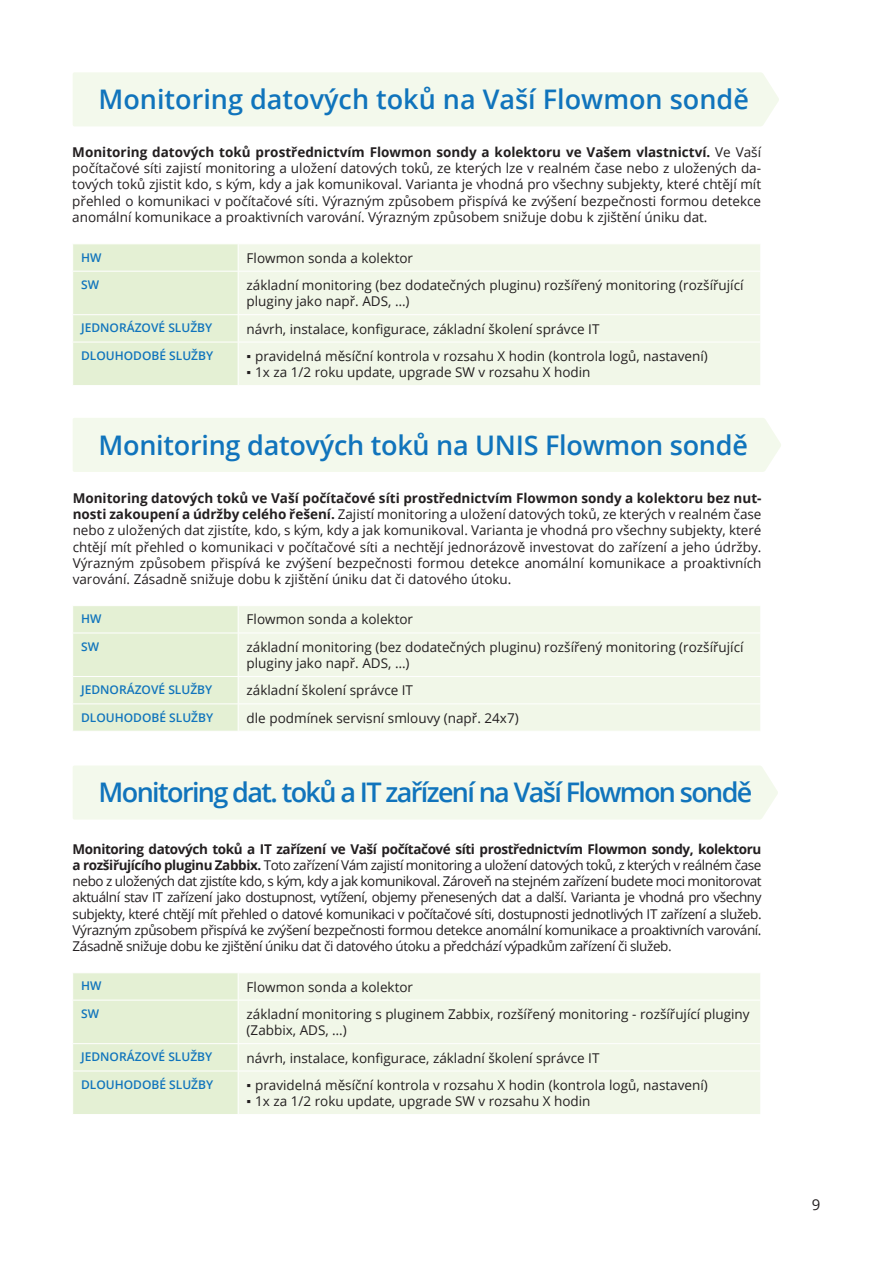
<style>
.page{position:relative;width:893px;height:1263px;background:#fff}
.page>*{position:absolute;margin:0;border:0;box-sizing:border-box;transform-origin:0 0}
.t1{font:600 27px "Open Sans";letter-spacing:-.01em;color:#1074bc}
.t2{font:600 27px "Open Sans";letter-spacing:-.06em;color:#1074bc}
.t3{font:15px "Open Sans";color:#231f20}
.t4{font:13.5px/16.2px "Open Sans";color:#231f20}
.t5{font:600 12px "Open Sans";color:#1074bc}
.s1{font-weight:700}
.s2{font-family:"Arial"}
</style>
<div class="page">
<div style="left:239px;top:244px;width:521px;height:141px;background:#f1f7e8"></div>
<hr style="left:238px;top:271px;width:523px;height:1px;background:#fff">
<hr style="left:238px;top:314px;width:523px;height:1px;background:#fff">
<div style="left:73px;top:244px;width:165px;height:141px;background:#e4f0d4"></div>
<hr style="left:72px;top:342px;width:166px;height:1px;background:#fff">
<hr style="left:238px;top:342px;width:523px;height:1px;background:#fff">
<div style="left:239px;top:606px;width:521px;height:125px;background:#f1f7e8"></div>
<hr style="left:238px;top:633px;width:523px;height:1px;background:#fff">
<hr style="left:238px;top:676px;width:523px;height:1px;background:#fff">
<hr style="left:238px;top:703px;width:523px;height:1px;background:#fff">
<div style="left:73px;top:606px;width:165px;height:125px;background:#e4f0d4"></div>
<div style="left:73px;top:72px;width:706px;height:54px;background:#f3f9ec"></div>
<div style="left:73px;top:418px;width:708px;height:54px;background:#f3f9ec"></div>
<div style="left:73px;top:766px;width:705px;height:54px;background:#f3f9ec"></div>
<div style="left:239px;top:973px;width:521px;height:141px;background:#f1f7e8"></div>
<hr style="left:238px;top:1000px;width:523px;height:1px;background:#fff">
<hr style="left:238px;top:1043px;width:523px;height:1px;background:#fff">
<div style="left:73px;top:973px;width:165px;height:141px;background:#e4f0d4"></div>
<hr style="left:72px;top:1070px;width:166px;height:1px;background:#fff">
<hr style="left:238px;top:1070px;width:523px;height:1px;background:#fff">
<h1 class="t1" style="left:99px;top:81px;width:652px">Monitoring datových toků na Vaší Flowmon sondě</h1>
<p class="t4" style="left:72px;top:144px;width:690px;text-align:justify"><span class="s1">Monitoring datových toků prostřednictvím Flowmon sondy a kolektoru ve Vašem vlastnictví.</span> Ve Vaší počítačové síti zajistí monitoring a uložení datových toků, ze kterých lze v realném čase nebo z uložených da&shy;tových toků zjistit kdo, s kým, kdy a jak komunikoval. Varianta je vhodná pro všechny subjekty, které chtějí mít přehled o komunikaci v počítačové síti. Výrazným způsobem přispívá ke zvýšení bezpečnosti formou detekce anomální komunikace a proaktivních varování. Výrazným způsobem snižuje dobu k zjištění úniku dat.</p>
<p class="t5" style="left:81px;top:249px;width:22px">HW</p>
<p class="t4" style="left:247px;top:249px;width:168px">Flowmon sonda a kolektor</p>
<p class="t5" style="left:81px;top:276px;width:19px">SW</p>
<p class="t4" style="left:247px;top:277px;width:498px">základní monitoring (bez dodatečných pluginu) rozšířený monitoring (rozšířující pluginy jako např. ADS, …)</p>
<p class="t5" style="left:81px;top:320px;width:133px">JEDNORÁZOVÉ SLUŽBY</p>
<p class="t4" style="left:247px;top:320px;width:354px">návrh, instalace, konfigurace, základní školení správce IT</p>
<p class="t5" style="left:81px;top:347px;width:134px">DLOUHODOBÉ SLUŽBY</p>
<p class="t4" style="left:247px;top:348px;width:463px"><span class="s2">▪</span> pravidelná měsíční kontrola v rozsahu X hodin (kontrola logů, nastavení)</p>
<p class="t4" style="left:247px;top:364px;width:345px"><span class="s2">▪</span> 1x za 1/2 roku update, upgrade SW v rozsahu X hodin</p>
<h1 class="t1" style="left:99px;top:426px;width:651px">Monitoring datových toků na UNIS Flowmon sondě</h1>
<p class="t4" style="left:73px;top:490px;width:690px;text-align:justify"><span class="s1">Monitoring datových toků ve Vaší počítačové síti prostřednictvím Flowmon sondy a kolektoru bez nut&shy;nosti zakoupení a údržby celého řešení.</span> Zajistí monitoring a uložení datových toků, ze kterých v realném čase nebo z uložených dat zjistíte, kdo, s kým, kdy a jak komunikoval. Varianta je vhodná pro všechny subjekty, které chtějí mít přehled o komunikaci v počítačové síti a nechtějí jednorázově investovat do zařízení a jeho údržby.<br>Výrazným způsobem přispívá ke zvýšení bezpečnosti formou detekce anomální komunikace a proaktivních varování. Zásadně snižuje dobu k zjištění úniku dat či datového útoku.</p>
<p class="t5" style="left:81px;top:611px;width:22px">HW</p>
<p class="t4" style="left:247px;top:611px;width:168px">Flowmon sonda a kolektor</p>
<p class="t5" style="left:81px;top:638px;width:19px">SW</p>
<p class="t4" style="left:247px;top:638px;width:498px">základní monitoring (bez dodatečných pluginu) rozšířený monitoring (rozšířující pluginy jako např. ADS, …)</p>
<p class="t5" style="left:81px;top:682px;width:133px">JEDNORÁZOVÉ SLUŽBY</p>
<p class="t4" style="left:247px;top:682px;width:168px">základní školení správce IT</p>
<p class="t5" style="left:81px;top:709px;width:134px">DLOUHODOBÉ SLUŽBY</p>
<p class="t4" style="left:247px;top:709px;width:274px">dle podmínek servisní smlouvy (např. 24x7)</p>
<h1 class="t2" style="left:99px;top:774px;width:655px">Monitoring dat. toků a IT zařízení na Vaší Flowmon sondě</h1>
<p class="t4" style="left:73px;top:840px;width:690px;text-align:justify"><span class="s1">Monitoring datových toků a IT zařízení ve Vaší počítačové síti prostřednictvím Flowmon sondy, kolektoru a rozšiřujícího pluginu Zabbix.</span> Toto zařízení Vám zajistí monitoring a uložení datových toků, z kterých v reálném čase nebo z uložených dat zjistíte kdo, s kým, kdy a jak komunikoval. Zároveň na stejném zařízení budete moci monitorovat aktuální stav IT zařízení jako dostupnost, vytížení, objemy přenesených dat a další. Varianta je vhodná pro všechny subjekty, které chtějí mít přehled o datové komunikaci v počítačové síti, dostupnosti jednotlivých IT zařízení a služeb.<br>Výrazným způsobem přispívá ke zvýšení bezpečnosti formou detekce anomální komunikace a proaktivních varování.<br>Zásadně snižuje dobu ke zjištění úniku dat či datového útoku a předchází výpadkům zařízení či služeb.</p>
<p class="t5" style="left:81px;top:978px;width:22px">HW</p>
<p class="t4" style="left:247px;top:978px;width:168px">Flowmon sonda a kolektor</p>
<p class="t5" style="left:81px;top:1005px;width:19px">SW</p>
<p class="t4" style="left:247px;top:1005px;width:505px">základní monitoring s pluginem Zabbix, rozšířený monitoring - rozšířující pluginy (Zabbix, ADS, …)</p>
<p class="t5" style="left:81px;top:1049px;width:133px">JEDNORÁZOVÉ SLUŽBY</p>
<p class="t4" style="left:247px;top:1049px;width:354px">návrh, instalace, konfigurace, základní školení správce IT</p>
<p class="t5" style="left:81px;top:1076px;width:134px">DLOUHODOBÉ SLUŽBY</p>
<p class="t4" style="left:247px;top:1076px;width:463px"><span class="s2">▪</span> pravidelná měsíční kontrola v rozsahu X hodin (kontrola logů, nastavení)</p>
<p class="t4" style="left:247px;top:1093px;width:345px"><span class="s2">▪</span> 1x za 1/2 roku update, upgrade SW v rozsahu X hodin</p>
<p class="t3" style="left:812px;top:1194px;width:10px">9</p>
</div>
